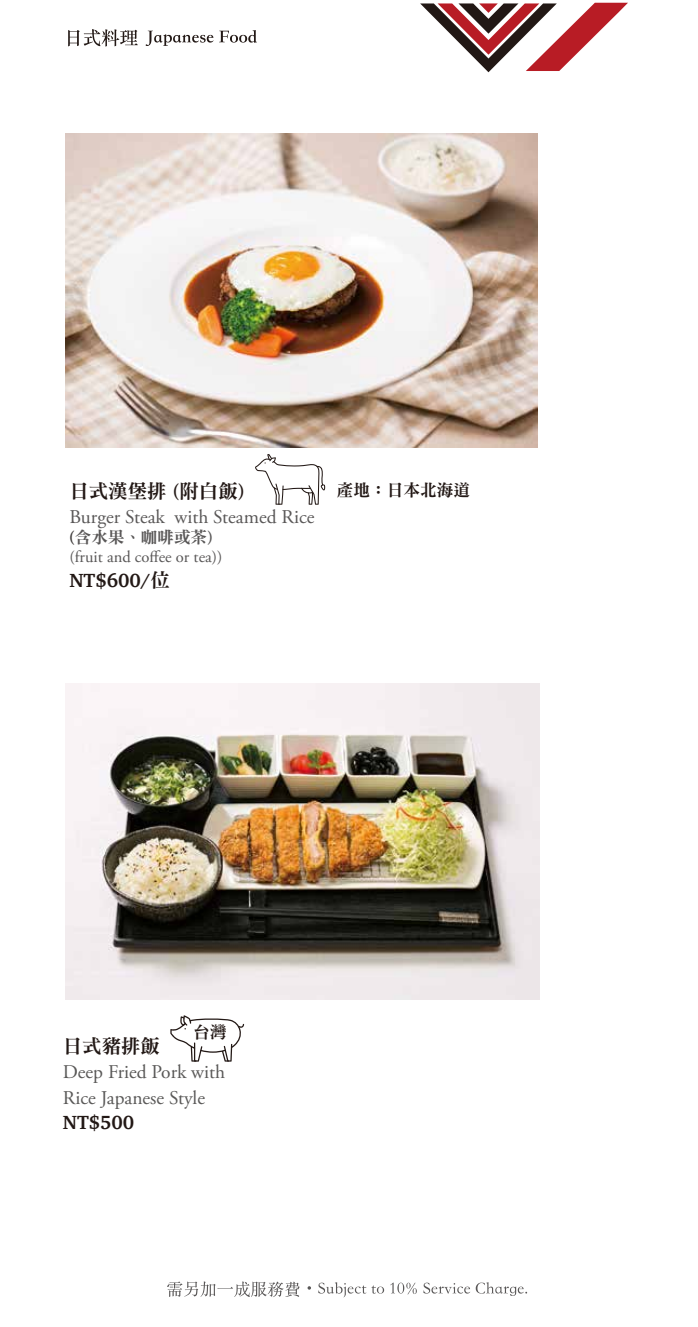
<style>
.page{position:relative;width:698px;height:1327px;background:#fff}
.page>*{position:absolute;margin:0;border:0;box-sizing:border-box;transform-origin:0 0}
.t1{font:700 19.5px "Charter";color:#221815}
.t2{font:19.35px/25.2px "Adobe Garamond Pro";color:#595857}
.t3{font:19.35px "Adobe Garamond Pro";color:#595757}
.t4{font:19.35px "DF Ming Std W9";color:#221815}
.t5{font:16.8px "DF Ming Std W9";color:#221815}
.t6{font:16.5px "Adobe Garamond Pro";color:#595757}
.t7{font:16.5px "DF Ming Std W9";color:#595757}
.s1{color:#3d3a39}
.s2{font-family:"DF Ming Std W9";font-weight:400}
</style>
<div class="page">
<svg style="left:420px;top:3px;width:207px;height:69px"></svg>
<svg style="left:68px;top:29px;width:70px;height:18px"></svg>
<svg style="left:146px;top:31px;width:67px;height:15px"></svg>
<svg style="left:219px;top:30px;width:38px;height:13px"></svg>
<svg style="left:255px;top:454px;width:70px;height:51px"></svg>
<svg style="left:170px;top:1015px;width:74px;height:46px"></svg>
<img style="left:65px;top:133px;width:472px;height:314px">
<img style="left:65px;top:683px;width:474px;height:316px">
<svg style="left:167px;top:1281px;width:132px;height:16px"></svg>
<svg style="left:318px;top:1282px;width:66px;height:15px"></svg>
<svg style="left:390px;top:1282px;width:26px;height:12px"></svg>
<svg style="left:423px;top:1282px;width:104px;height:14px"></svg>
<p class="t4" style="left:69px;top:481px;width:176px">日式漢堡排 (附白飯)</p>
<p class="t3" style="left:69px;top:506px;width:246px">Burger Steak with Steamed Rice</p>
<p class="t7" style="left:69px;top:528px;width:144px"><span class="s1">(</span>含水果、咖啡或茶)</p>
<p class="t6" style="left:69px;top:547px;width:154px">(fruit and coffee or tea))</p>
<p class="t1" style="left:69px;top:567px;width:102px">NT$600/<span class="s2">位</span></p>
<p class="t5" style="left:337px;top:481px;width:135px">產地：日本北海道</p>
<p class="t5" style="left:193px;top:1023px;width:35px">台灣</p>
<p class="t4" style="left:63px;top:1035px;width:99px">日式豬排飯</p>
<p class="t2" style="left:63px;top:1060px;width:164px">Deep Fried Pork with<br>Rice Japanese Style</p>
<p class="t1" style="left:63px;top:1109px;width:73px">NT$500</p>
</div>
